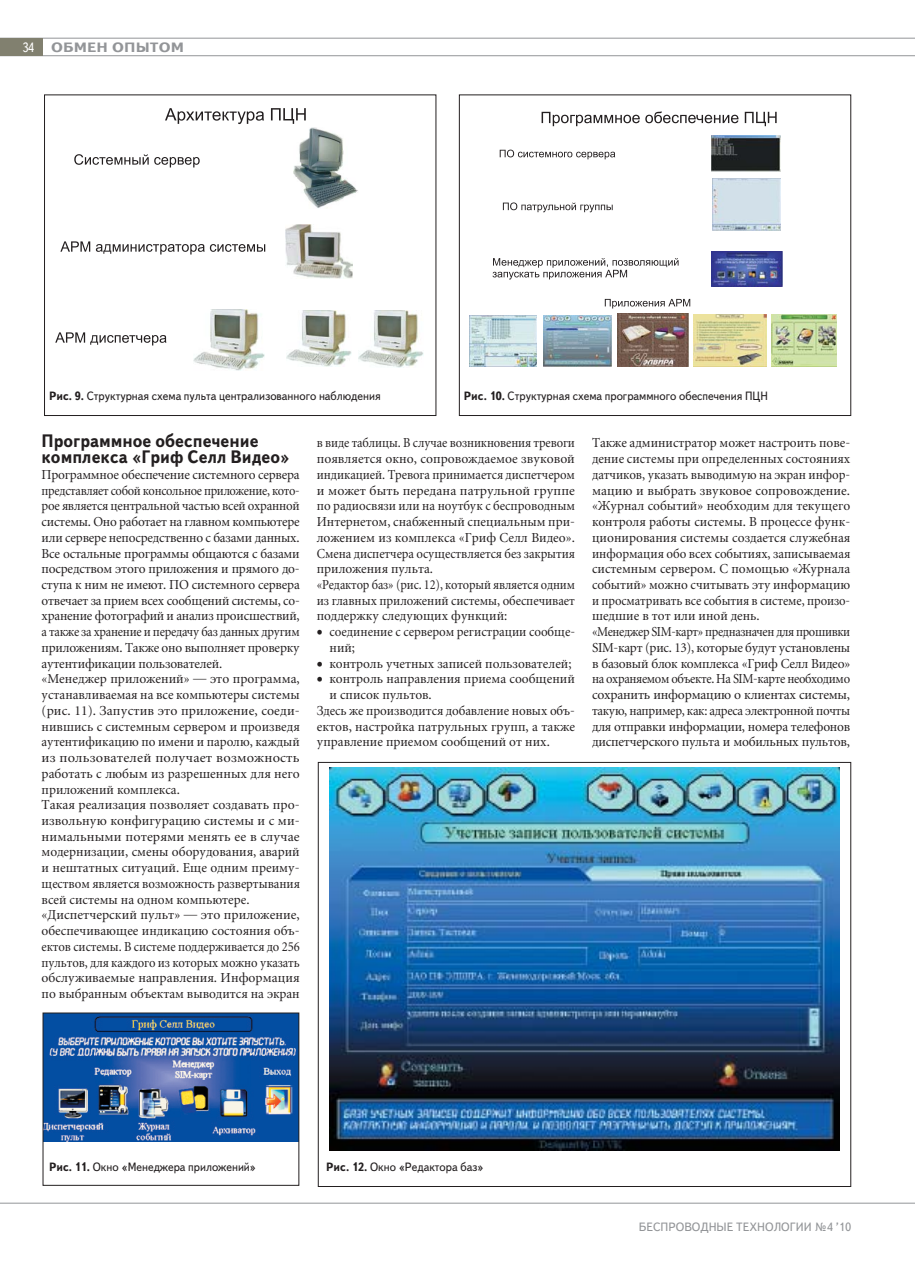
<style>
.page{position:relative;width:915px;height:1263px;background:#fff}
.page>*{position:absolute;margin:0;border:0;box-sizing:border-box;transform-origin:0 0}
.t1{font:700 18px/15.8px "Text Book C";color:#231f20;scale:.94 1}
.t2{font:13.5px/15.8px "Miniature";letter-spacing:-.005em;color:#231f20;scale:.96 1}
.t3{font:13.5px/15.8px "Miniature";letter-spacing:-.005em;color:#231f20;scale:.9 1}
.t4{font:13.5px/15.8px "Miniature";letter-spacing:-.005em;color:#231f20;scale:.93 1}
.t5{font:13.5px "Miniature";letter-spacing:-.005em;color:#231f20;scale:.94 1}
.t6{font:13.5px "Miniature";letter-spacing:-.005em;color:#231f20}
.t7{font:700 13.5px "Text Book C";letter-spacing:.01em;color:#939598;scale:1.17 1}
.t8{font:13.5px "Text Book C";color:#fff;scale:.9 1}
.t9{font:12px "Text Book C";color:#231f20;scale:.95 1}
.t10{font:12px "Text Book C";color:#939598}
.s1{font-weight:700}
</style>
<div class="page">
<hr style="left:0;top:1203px;width:914px;height:1px;background:#939598">
<hr style="left:0;top:38px;width:914px;height:1px;background:#939598">
<hr style="left:0;top:55px;width:914px;height:1px;background:#939598">
<div style="left:0;top:38px;width:43px;height:18px;background:#81806f"></div>
<img style="left:711px;top:136px;width:69px;height:35px">
<img style="left:712px;top:178px;width:68px;height:52px">
<img style="left:711px;top:251px;width:70px;height:36px">
<img style="left:469px;top:316px;width:67px;height:50px">
<img style="left:543px;top:315px;width:68px;height:51px">
<img style="left:617px;top:314px;width:71px;height:52px">
<img style="left:693px;top:315px;width:73px;height:51px">
<img style="left:771px;top:315px;width:65px;height:51px">
<svg style="left:541px;top:112px;width:98px;height:14px"></svg>
<svg style="left:645px;top:112px;width:93px;height:11px"></svg>
<svg style="left:744px;top:112px;width:32px;height:14px"></svg>
<svg style="left:499px;top:150px;width:116px;height:9px"></svg>
<svg style="left:502px;top:202px;width:110px;height:10px"></svg>
<svg style="left:492px;top:258px;width:186px;height:22px"></svg>
<svg style="left:604px;top:299px;width:86px;height:9px"></svg>
<div style="left:459px;top:95px;width:391px;height:321px;border:1px solid #231f20"></div>
<img style="left:293px;top:127px;width:65px;height:81px">
<img style="left:285px;top:224px;width:68px;height:54px">
<img style="left:193px;top:309px;width:71px;height:62px">
<img style="left:286px;top:311px;width:65px;height:56px">
<img style="left:358px;top:311px;width:65px;height:56px">
<svg style="left:165px;top:108px;width:99px;height:16px"></svg>
<svg style="left:271px;top:108px;width:35px;height:16px"></svg>
<svg style="left:74px;top:154px;width:125px;height:13px"></svg>
<svg style="left:60px;top:241px;width:30px;height:11px"></svg>
<svg style="left:96px;top:244px;width:169px;height:10px"></svg>
<svg style="left:55px;top:332px;width:111px;height:13px"></svg>
<div style="left:44px;top:95px;width:392px;height:321px;border:1px solid #231f20"></div>
<img style="left:45px;top:1015px;width:252px;height:127px">
<div style="left:43px;top:1013px;width:256px;height:173px;border:1px solid #231f20"></div>
<img style="left:329px;top:768px;width:510px;height:382px">
<p class="t8" style="left:22px;top:39px;width:14px">34</p>
<p class="t7" style="left:51px;top:40px;width:115px">ОБМЕН ОПЫТОМ</p>
<p class="t9" style="left:49px;top:389px;width:350px"><span class="s1">Рис. 9.</span> Структурная схема пульта централизованного наблюдения</p>
<p class="t9" style="left:463px;top:389px;width:321px"><span class="s1">Рис. 10.</span> Структурная схема программного обеспечения ПЦН</p>
<h1 class="t1" style="left:42px;top:433px;width:266px">Программное обеспечение комплекса «Гриф Селл Видео»</h1>
<p class="t2" style="left:42px;top:468px;width:270px">Программное обеспечение системного сервера представляет собой консольное приложение, кото&shy;рое является центральной частью всей охранной системы. Оно работает на главном компьютере или сервере непосредственно с базами данных.<br>Все остальные программы общаются с базами посредством этого приложения и прямого до&shy;ступа к ним не имеют. ПО системного сервера отвечает за прием всех сообщений системы, со&shy;хранение фотографий и анализ происшествий, а также за хранение и передачу баз данных другим приложениям. Также оно выполняет проверку аутентификации пользователей.<br>«Менеджер приложений» — это программа, устанавливаемая на все компьютеры системы (рис. 11). Запустив это приложение, соеди&shy;нившись с системным сервером и произведя аутентификацию по имени и паролю, каждый из пользователей получает возможность работать с любым из разрешенных для него приложений комплекса.<br>Такая реализация позволяет создавать про&shy;извольную конфигурацию системы и с ми&shy;нимальными потерями менять ее в случае модернизации, смены оборудования, аварий и нештатных ситуаций. Еще одним преиму&shy;ществом является возможность развертывания всей системы на одном компьютере. «Диспетчерский пульт» — это приложение, обеспечивающее индикацию состояния объ&shy;ектов системы. В системе поддерживается до 256 пультов, для каждого из которых можно указать обслуживаемые направления. Информация по выбранным объектам выводится на экран</p>
<p class="t3" style="left:317px;top:436px;width:288px">в виде таблицы. В случае возникновения тревоги появляется окно, сопровождаемое звуковой индикацией. Тревога принимается диспетчером и может быть передана патрульной группе по радиосвязи или на ноутбук с беспроводным Интернетом, снабженный специальным при&shy;ложением из комплекса «Гриф Селл Видео».<br>Смена диспетчера осуществляется без закрытия приложения пульта.<br>«Редактор баз» (рис. 12), который является одним из главных приложений системы, обеспечивает поддержку следующих функций:</p>
<p class="t4" style="left:329px;top:625px;width:265px;text-indent:-13px">• соединение с сервером регистрации сообще&shy;ний;</p>
<p class="t2" style="left:317px;top:657px;width:267px">• контроль учетных записей пользователей;</p>
<p class="t2" style="left:317px;top:672px;width:270px">• контроль направления приема сообщений</p>
<p class="t2" style="left:329px;top:688px;width:108px">и список пультов.</p>
<p class="t5" style="left:317px;top:705px;width:276px">Здесь же производится добавление новых объ-</p>
<p class="t6" style="left:317px;top:721px;width:259px">ектов, настройка патрульных групп, а также</p>
<p class="t2" style="left:317px;top:735px;width:244px">управление приемом сообщений от них.</p>
<p class="t2" style="left:591px;top:436px;width:270px">Также администратор может настроить пове&shy;дение системы при определенных состояниях датчиков, указать выводимую на экран инфор&shy;мацию и выбрать звуковое сопровождение. «Журнал событий» необходим для текущего контроля работы системы. В процессе функ&shy;ционирования системы создается служебная информация обо всех событиях, записываемая системным сервером. С помощью «Журнала событий» можно считывать эту информацию и просматривать все события в системе, произо&shy;шедшие в тот или иной день.<br>«Менеджер SIM-карт» предназначен для прошивки SIM-карт (рис. 13), которые будут установлены в базовый блок комплекса «Гриф Селл Видео» на охраняемом объекте. На SIM-карте необходимо сохранить информацию о клиентах системы, такую, например, как: адреса электронной почты для отправки информации, номера телефонов диспетчерского пульта и мобильных пультов,</p>
<p class="t9" style="left:49px;top:1160px;width:219px"><span class="s1">Рис. 11.</span> Окно «Менеджера приложений»</p>
<p class="t9" style="left:326px;top:1160px;width:167px"><span class="s1">Рис. 12.</span> Окно «Редактора баз»</p>
<p class="t10" style="left:638px;top:1220px;width:214px">БЕСПРОВОДНЫЕ ТЕХНОЛОГИИ №4 ’10</p>
</div>
